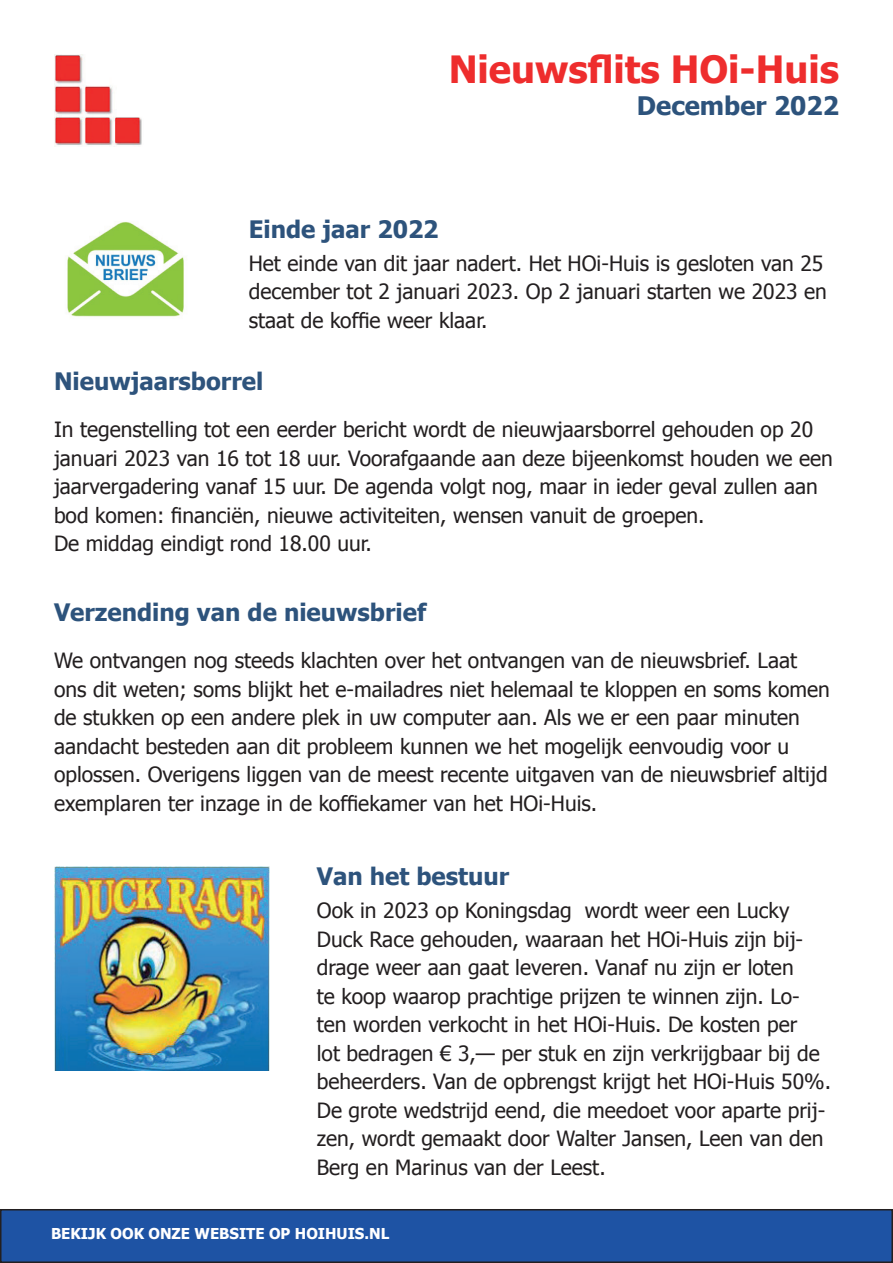
<style>
.page{position:relative;width:893px;height:1263px;background:#fff}
.page>*{position:absolute;margin:0;border:0;box-sizing:border-box;transform-origin:0 0}
.t1{font:700 37.5px "Tahoma";color:#ee2d2d}
.t2{font:700 25.5px "Tahoma";color:#2d537c}
.t3{font:700 24px "Tahoma";color:#2d537c}
.t4{font:21px/28.5px "Tahoma";color:#231f20}
.t5{font:700 15px "Tahoma";color:#fff}
</style>
<div class="page">
<img style="left:54px;top:54px;width:88px;height:92px">
<div style="left:1px;top:1210px;width:891px;height:52px;background:#1e53a4"></div>
<div style="left:0;top:1209px;width:893px;height:54px;border:2px solid #231f20"></div>
<img style="left:54px;top:867px;width:216px;height:204px">
<img style="left:67px;top:222px;width:117px;height:95px">
<h1 class="t1" style="left:449px;top:43px;width:392px">Nieuwsflits HOi-Huis</h1>
<p class="t2" style="left:637px;top:88px;width:204px">December 2022</p>
<p class="t3" style="left:249px;top:212px;width:191px">Einde jaar 2022</p>
<p class="t4" style="left:249px;top:248px;width:580px">Het einde van dit jaar nadert. Het HOi-Huis is gesloten van 25 december tot 2 januari 2023. Op 2 januari starten we 2023 en staat de koffie weer klaar.</p>
<p class="t3" style="left:54px;top:364px;width:211px">Nieuwjaarsborrel</p>
<p class="t4" style="left:54px;top:414px;width:780px">In tegenstelling tot een eerder bericht wordt de nieuwjaarsborrel gehouden op 20 januari 2023 van 16 tot 18 uur. Voorafgaande aan deze bijeenkomst houden we een jaarvergadering vanaf 15 uur. De agenda volgt nog, maar in ieder geval zullen aan bod komen: financiën, nieuwe activiteiten, wensen vanuit de groepen.<br>De middag eindigt rond 18.00 uur.</p>
<p class="t3" style="left:54px;top:596px;width:374px">Verzending van de nieuwsbrief</p>
<p class="t4" style="left:54px;top:646px;width:777px">We ontvangen nog steeds klachten over het ontvangen van de nieuwsbrief. Laat ons dit weten; soms blijkt het e-mailadres niet helemaal te kloppen en soms komen de stukken op een andere plek in uw computer aan. Als we er een paar minuten aandacht besteden aan dit probleem kunnen we het mogelijk eenvoudig voor u oplossen. Overigens liggen van de meest recente uitgaven van de nieuwsbrief altijd exemplaren ter inzage in de koffiekamer van het HOi-Huis.</p>
<p class="t3" style="left:317px;top:859px;width:194px">Van het bestuur</p>
<p class="t4" style="left:317px;top:895px;width:516px">Ook in 2023 op Koningsdag wordt weer een Lucky Duck Race gehouden, waaraan het HOi-Huis zijn bij&shy;drage weer aan gaat leveren. Vanaf nu zijn er loten<br>te koop waarop prachtige prijzen te winnen zijn. Lo&shy;ten worden verkocht in het HOi-Huis. De kosten per<br>lot bedragen € 3,— per stuk en zijn verkrijgbaar bij de beheerders. Van de opbrengst krijgt het HOi-Huis 50%.<br>De grote wedstrijd eend, die meedoet voor aparte prij&shy;zen, wordt gemaakt door Walter Jansen, Leen van den Berg en Marinus van der Leest.</p>
<p class="t5" style="left:51px;top:1223px;width:340px">BEKIJK OOK ONZE WEBSITE OP HOIHUIS.NL</p>
</div>
